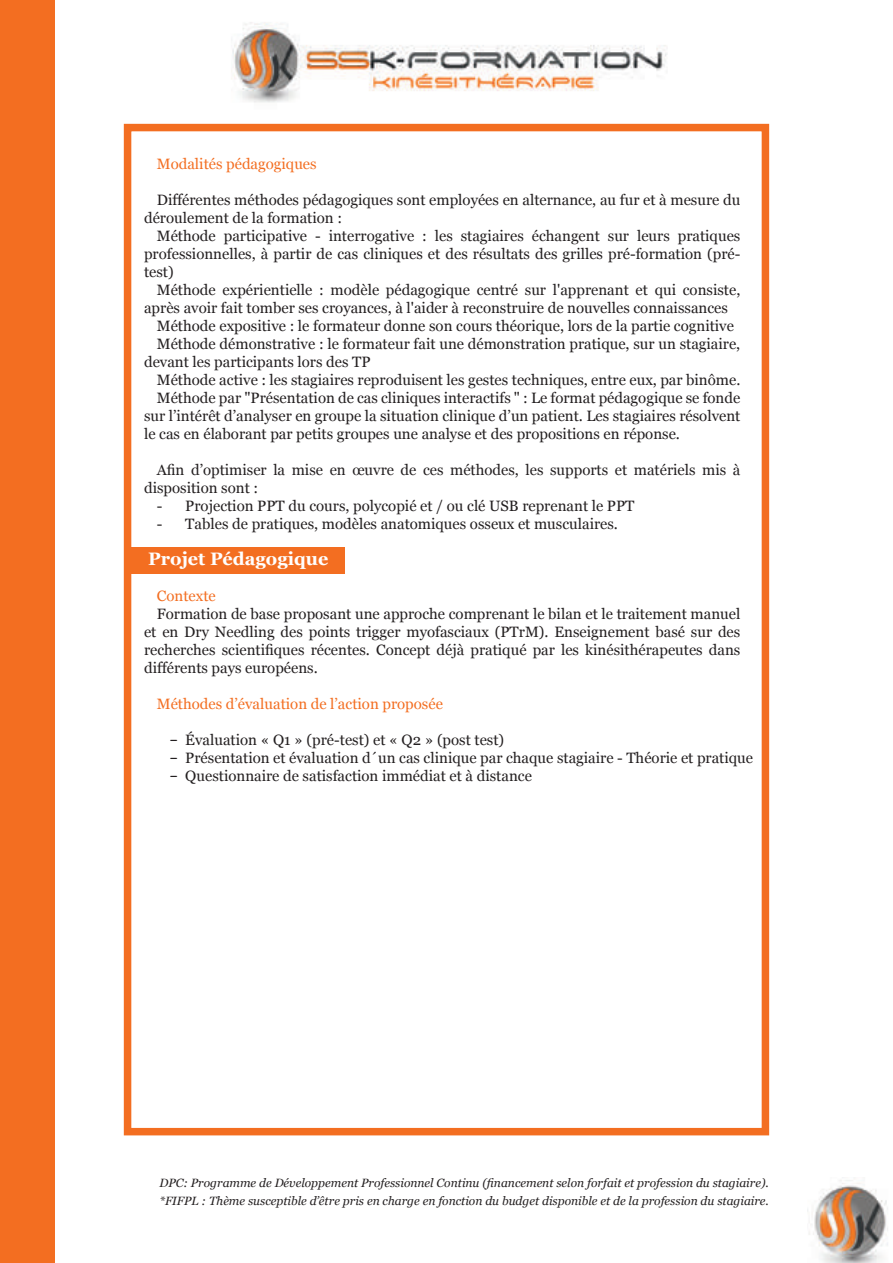
<style>
.page{position:relative;width:893px;height:1263px;background:#fff}
.page>*{position:absolute;margin:0;border:0;box-sizing:border-box;transform-origin:0 0}
.t1{font:700 18px "Georgia";color:#fff}
.t2{font:15px/18px "Georgia";color:#231f20}
.t3{font:15px "Georgia";color:#f36e21}
.t4{font:italic 12px/18px "Georgia";color:#231f20}
.s1{font-family:"Rubik"}
</style>
<div class="page">
<div style="left:0;top:0;width:54px;height:1263px;background:#f36e21"></div>
<img style="left:809px;top:1180px;width:79px;height:83px">
<img style="left:209px;top:22px;width:475px;height:102px">
<div style="left:131px;top:547px;width:214px;height:26px;background:#f36e21"></div>
<div style="left:124px;top:124px;width:645px;height:1011px;border:8px solid #f36e21"></div>
<p class="t3" style="left:157px;top:153px;width:161px">Modalités pédagogiques</p>
<p class="t2" style="left:144px;top:190px;width:598px;text-indent:13px">Différentes méthodes pédagogiques sont employées en alternance, au fur et à mesure du déroulement de la formation :</p>
<p class="t2" style="left:144px;top:226px;width:598px;text-align:justify;text-indent:13px">Méthode participative - interrogative : les stagiaires échangent sur leurs pratiques professionnelles, à partir de cas cliniques et des résultats des grilles pré-formation (pré&shy;test)</p>
<p class="t2" style="left:157px;top:280px;width:585px">Méthode expérientielle : modèle pédagogique centré sur l'apprenant et qui consiste,</p>
<p class="t2" style="left:144px;top:298px;width:585px">après avoir fait tomber ses croyances, à l'aider à reconstruire de nouvelles connaissances</p>
<p class="t2" style="left:157px;top:316px;width:579px">Méthode expositive : le formateur donne son cours théorique, lors de la partie cognitive</p>
<p class="t2" style="left:157px;top:334px;width:585px">Méthode démonstrative : le formateur fait une démonstration pratique, sur un stagiaire,</p>
<p class="t2" style="left:144px;top:352px;width:228px">devant les participants lors des TP</p>
<p class="t2" style="left:157px;top:370px;width:585px">Méthode active : les stagiaires reproduisent les gestes techniques, entre eux, par binôme.</p>
<p class="t2" style="left:157px;top:388px;width:585px">Méthode par "Présentation de cas cliniques interactifs " : Le format pédagogique se fonde</p>
<p class="t2" style="left:144px;top:406px;width:598px">sur l’intérêt d’analyser en groupe la situation clinique d’un patient. Les stagiaires résolvent</p>
<p class="t2" style="left:144px;top:424px;width:537px">le cas en élaborant par petits groupes une analyse et des propositions en réponse.</p>
<p class="t2" style="left:144px;top:460px;width:598px;text-indent:13px">Afin d’optimiser la mise en œuvre de ces méthodes, les supports et matériels mis à disposition sont :</p>
<p class="t2" style="left:157px;top:496px;width:479px">- Projection PPT du cours, polycopié et / ou clé USB reprenant le PPT</p>
<p class="t2" style="left:157px;top:514px;width:463px">- Tables de pratiques, modèles anatomiques osseux et musculaires.</p>
<p class="t1" style="left:148px;top:545px;width:181px">Projet Pédagogique</p>
<p class="t3" style="left:157px;top:585px;width:60px">Contexte</p>
<p class="t2" style="left:144px;top:604px;width:598px;text-align:justify;text-indent:13px">Formation de base proposant une approche comprenant le bilan et le traitement manuel et en Dry Needling des points trigger myofasciaux (PTrM). Enseignement basé sur des recherches scientifiques récentes. Concept déjà pratiqué par les kinésithérapeutes dans différents pays européens.</p>
<p class="t3" style="left:157px;top:693px;width:288px">Méthodes d’évaluation de l’action proposée</p>
<p class="t2" style="left:170px;top:730px;width:336px"><span class="s1">–</span> Évaluation « Q1 » (pré-test) et « Q2 » (post test)</p>
<p class="t2" style="left:170px;top:748px;width:585px"><span class="s1">–</span> Présentation et évaluation d´un cas clinique par chaque stagiaire - Théorie et pratique</p>
<p class="t2" style="left:170px;top:766px;width:364px"><span class="s1">–</span> Questionnaire de satisfaction immédiat et à distance</p>
<p class="t4" style="left:159px;top:1173px;width:611px">DPC: Programme de Développement Professionnel Continu (financement selon forfait et profession du stagiaire). *FIFPL : Thème susceptible d’être pris en charge en fonction du budget disponible et de la profession du stagiaire.</p>
</div>
